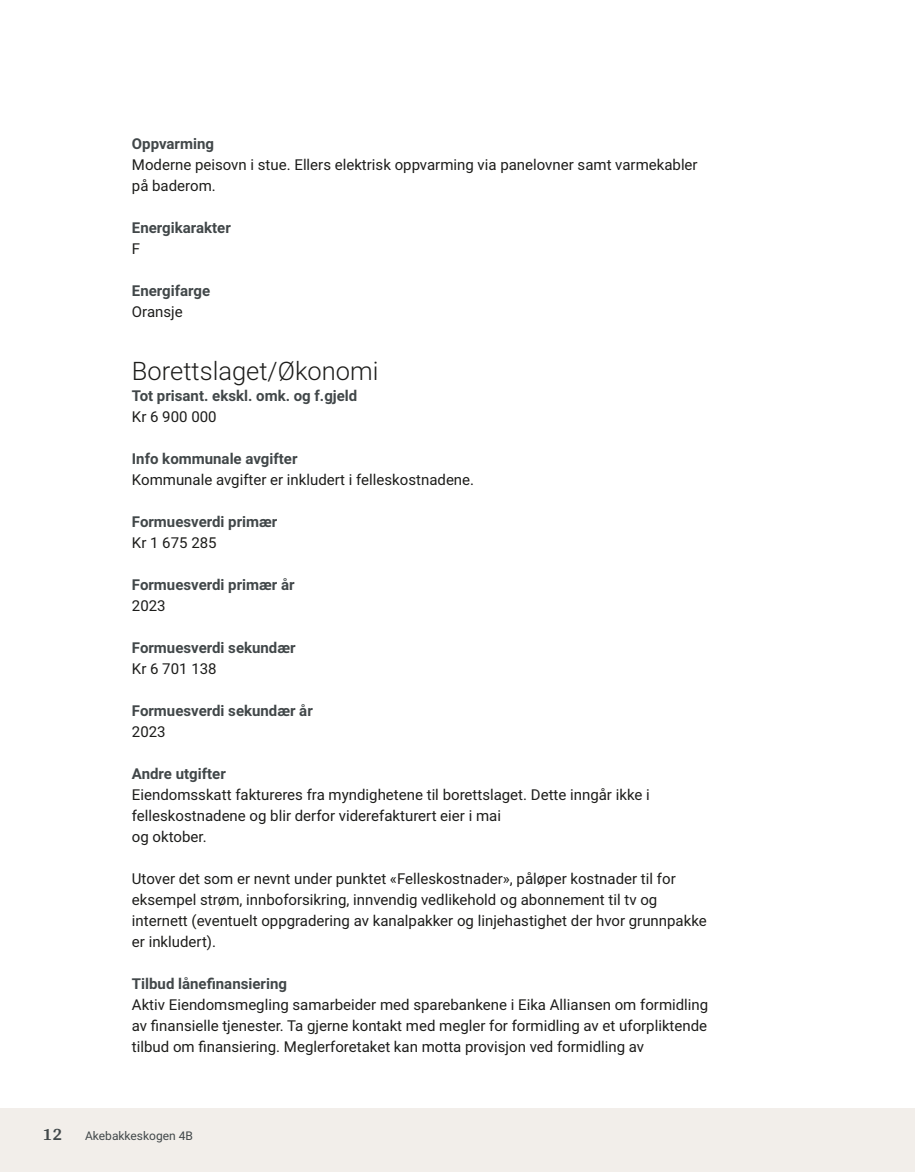
<style>
.page{position:relative;width:915px;height:1172px;background:#fff}
.page>*{position:absolute;margin:0;border:0;box-sizing:border-box;transform-origin:0 0}
.t1{font:300 25.5px "Roboto Vitec";color:#1d1d1b}
.t2{font:700 18px "Arya";color:#414749}
.t3{font:15px/21px "Roboto Vitec";color:#1d1d1b}
.t4{font:700 15px "Roboto Vitec";color:#414749}
.t5{font:12px "Roboto Vitec";color:#414749}
</style>
<div class="page">
<div style="left:0;top:1108px;width:914px;height:64px;background:#f2eeea"></div>
<p class="t4" style="left:132px;top:133px;width:84px">Oppvarming</p>
<p class="t3" style="left:132px;top:153px;width:567px">Moderne peisovn i stue. Ellers elektrisk oppvarming via panelovner samt varmekabler på baderom.</p>
<p class="t4" style="left:132px;top:217px;width:100px">Energikarakter</p>
<p class="t3" style="left:132px;top:237px;width:10px">F</p>
<p class="t4" style="left:132px;top:280px;width:80px">Energifarge</p>
<p class="t3" style="left:132px;top:300px;width:52px">Oransje</p>
<h1 class="t1" style="left:132px;top:353px;width:248px">Borettslaget/Økonomi</h1>
<p class="t4" style="left:132px;top:385px;width:227px">Tot prisant. ekskl. omk. og f.gjeld</p>
<p class="t3" style="left:132px;top:405px;width:86px">Kr 6 900 000</p>
<p class="t4" style="left:132px;top:448px;width:167px">Info kommunale avgifter</p>
<p class="t3" style="left:132px;top:468px;width:343px">Kommunale avgifter er inkludert i felleskostnadene.</p>
<p class="t4" style="left:132px;top:511px;width:147px">Formuesverdi primær</p>
<p class="t3" style="left:132px;top:531px;width:86px">Kr 1 675 285</p>
<p class="t4" style="left:132px;top:574px;width:164px">Formuesverdi primær år</p>
<p class="t3" style="left:132px;top:594px;width:35px">2023</p>
<p class="t4" style="left:132px;top:637px;width:165px">Formuesverdi sekundær</p>
<p class="t3" style="left:132px;top:657px;width:86px">Kr 6 701 138</p>
<p class="t4" style="left:132px;top:700px;width:182px">Formuesverdi sekundær år</p>
<p class="t3" style="left:132px;top:720px;width:35px">2023</p>
<p class="t4" style="left:132px;top:763px;width:95px">Andre utgifter</p>
<p class="t3" style="left:132px;top:783px;width:519px">Eiendomsskatt faktureres fra myndighetene til borettslaget. Dette inngår ikke i felleskostnadene og blir derfor viderefakturert eier i mai<br>og oktober.</p>
<p class="t3" style="left:132px;top:867px;width:576px">Utover det som er nevnt under punktet «Felleskostnader», påløper kostnader til for eksempel strøm, innboforsikring, innvendig vedlikehold og abonnement til tv og internett (eventuelt oppgradering av kanalpakker og linjehastighet der hvor grunnpakke er inkludert).</p>
<p class="t4" style="left:132px;top:973px;width:156px">Tilbud lånefinansiering</p>
<p class="t3" style="left:132px;top:993px;width:577px;text-align:justify">Aktiv Eiendomsmegling samarbeider med sparebankene i Eika Alliansen om formidling av finansielle tjenester. Ta gjerne kontakt med megler for formidling av et uforpliktende tilbud om finansiering. Meglerforetaket kan motta provisjon ved formidling av</p>
<p class="t2" style="left:43px;top:1123px;width:21px">12</p>
<p class="t5" style="left:85px;top:1127px;width:109px">Akebakkeskogen 4B</p>
</div>
